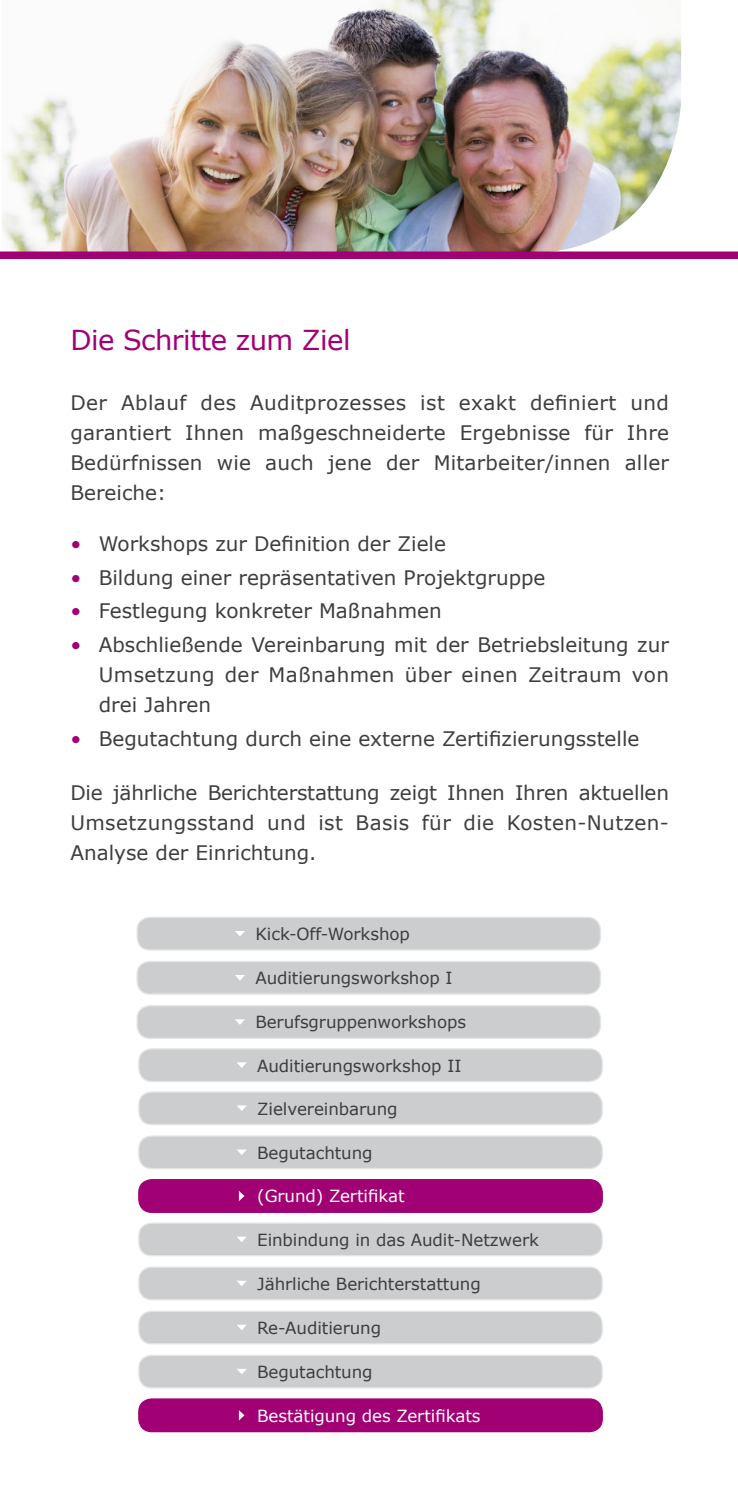
<style>
.page{position:relative;width:738px;height:1489px;background:#fff}
.page>*{position:absolute;margin:0;border:0;box-sizing:border-box;transform-origin:0 0}
.t1{font:27.5px "Verdana";letter-spacing:-.02em;color:#a10074}
.t2{font:20px/30px "Verdana";color:#3e3d40;text-align:justify}
.t3{font:16.75px "Verdana";letter-spacing:-.005em;color:#3e3d40}
.t4{font:16.75px "Verdana";letter-spacing:-.005em;color:#fff}
.s1{color:#a10074}
</style>
<div class="page">
<img style="left:2px;top:0;width:678px;height:251px">
<div style="left:139px;top:1091px;width:462px;height:33px;background:#cbcdce;border-radius:13px"></div>
<div style="left:138px;top:1091px;width:464px;height:34px;border:1px solid #e3e4e4;border-radius:13px"></div>
<div style="left:139px;top:1179px;width:462px;height:33px;background:#a10074;border-radius:13px"></div>
<div style="left:138px;top:1178px;width:464px;height:34px;border:1px solid #a10074;border-radius:13px"></div>
<div style="left:139px;top:1223px;width:462px;height:32px;background:#cbcdce;border-radius:13px"></div>
<div style="left:138px;top:1222px;width:464px;height:34px;border:1px solid #e3e4e4;border-radius:13px"></div>
<div style="left:139px;top:1267px;width:462px;height:32px;background:#cbcdce;border-radius:13px"></div>
<div style="left:138px;top:1266px;width:464px;height:34px;border:1px solid #e3e4e4;border-radius:13px"></div>
<div style="left:139px;top:1311px;width:462px;height:32px;background:#cbcdce;border-radius:13px"></div>
<div style="left:138px;top:1310px;width:464px;height:34px;border:1px solid #e3e4e4;border-radius:13px"></div>
<div style="left:139px;top:1398px;width:462px;height:33px;background:#a10074;border-radius:13px"></div>
<div style="left:138px;top:1398px;width:464px;height:33px;border:1px solid #a10074;border-radius:13px"></div>
<div style="left:139px;top:1135px;width:462px;height:33px;background:#cbcdce;border-radius:13px"></div>
<div style="left:138px;top:1135px;width:464px;height:34px;border:1px solid #e3e4e4;border-radius:13px"></div>
<div style="left:139px;top:1355px;width:462px;height:32px;background:#cbcdce;border-radius:13px"></div>
<div style="left:138px;top:1354px;width:464px;height:34px;border:1px solid #e3e4e4;border-radius:13px"></div>
<svg style="left:237px;top:1105px;width:10px;height:5px"></svg>
<svg style="left:239px;top:1191px;width:5px;height:9px"></svg>
<svg style="left:237px;top:1236px;width:10px;height:6px"></svg>
<svg style="left:237px;top:1280px;width:10px;height:6px"></svg>
<svg style="left:237px;top:1324px;width:10px;height:6px"></svg>
<svg style="left:239px;top:1410px;width:5px;height:10px"></svg>
<svg style="left:237px;top:1149px;width:10px;height:5px"></svg>
<svg style="left:237px;top:1369px;width:10px;height:5px"></svg>
<div style="left:137px;top:917px;width:463px;height:32px;background:#cbcdce;border-radius:13px"></div>
<div style="left:136px;top:916px;width:464px;height:34px;border:1px solid #e3e4e4;border-radius:13px"></div>
<div style="left:137px;top:961px;width:463px;height:32px;background:#cbcdce;border-radius:13px"></div>
<div style="left:136px;top:960px;width:464px;height:34px;border:1px solid #e3e4e4;border-radius:13px"></div>
<svg style="left:235px;top:931px;width:10px;height:5px"></svg>
<svg style="left:235px;top:975px;width:10px;height:5px"></svg>
<div style="left:137px;top:1005px;width:463px;height:33px;background:#cbcdce;border-radius:13px"></div>
<div style="left:136px;top:1005px;width:464px;height:33px;border:1px solid #e3e4e4;border-radius:13px"></div>
<svg style="left:235px;top:1019px;width:10px;height:5px"></svg>
<div style="left:139px;top:1048px;width:462px;height:33px;background:#cbcdce;border-radius:13px"></div>
<div style="left:138px;top:1048px;width:464px;height:34px;border:1px solid #e3e4e4;border-radius:13px"></div>
<svg style="left:237px;top:1062px;width:10px;height:5px"></svg>
<div style="left:0;top:251px;width:737px;height:8px;background:#a10074"></div>
<h1 class="t1" style="left:70px;top:321px;width:281px">Die Schritte zum Ziel</h1>
<p class="t2" style="left:70px;top:387px;width:599px">Der Ablauf des Auditprozesses ist exakt definiert und garantiert Ihnen maßgeschneiderte Ergebnisse für Ihre Bedürfnissen wie auch jene der Mitarbeiter/innen aller Bereiche:</p>
<p class="t2" style="left:70px;top:529px;width:377px"><span class="s1">•</span> Workshops zur Definition der Ziele</p>
<p class="t2" style="left:70px;top:562px;width:476px"><span class="s1">•</span> Bildung einer repräsentativen Projektgruppe</p>
<p class="t2" style="left:70px;top:596px;width:373px"><span class="s1">•</span> Festlegung konkreter Maßnahmen</p>
<p class="t2" style="left:99px;top:629px;width:571px;text-indent:-28px"><span class="s1">•</span> Abschließende Vereinbarung mit der Betriebsleitung zur Umsetzung der Maßnahmen über einen Zeitraum von drei Jahren</p>
<p class="t2" style="left:70px;top:723px;width:570px"><span class="s1">•</span> Begutachtung durch eine externe Zertifizierungsstelle</p>
<p class="t2" style="left:70px;top:778px;width:599px">Die jährliche Berichterstattung zeigt Ihnen Ihren aktuellen Umsetzungsstand und ist Basis für die Kosten-Nutzen-Analyse der Einrichtung.</p>
<p class="t3" style="left:255px;top:922px;width:156px">Kick-Off-Workshop</p>
<p class="t3" style="left:255px;top:966px;width:198px">Auditierungsworkshop I</p>
<p class="t3" style="left:255px;top:1010px;width:212px">Berufsgruppenworkshops</p>
<p class="t3" style="left:257px;top:1053px;width:205px">Auditierungsworkshop II</p>
<p class="t3" style="left:257px;top:1096px;width:142px">Zielvereinbarung</p>
<p class="t3" style="left:257px;top:1140px;width:117px">Begutachtung</p>
<p class="t4" style="left:257px;top:1184px;width:149px">(Grund) Zertifikat</p>
<p class="t3" style="left:257px;top:1227px;width:283px">Einbindung in das Audit-Netzwerk</p>
<p class="t3" style="left:257px;top:1272px;width:225px">Jährliche Berichterstattung</p>
<p class="t3" style="left:257px;top:1316px;width:125px">Re-Auditierung</p>
<p class="t3" style="left:257px;top:1360px;width:117px">Begutachtung</p>
<p class="t4" style="left:257px;top:1403px;width:225px">Bestätigung des Zertifikats</p>
</div>
